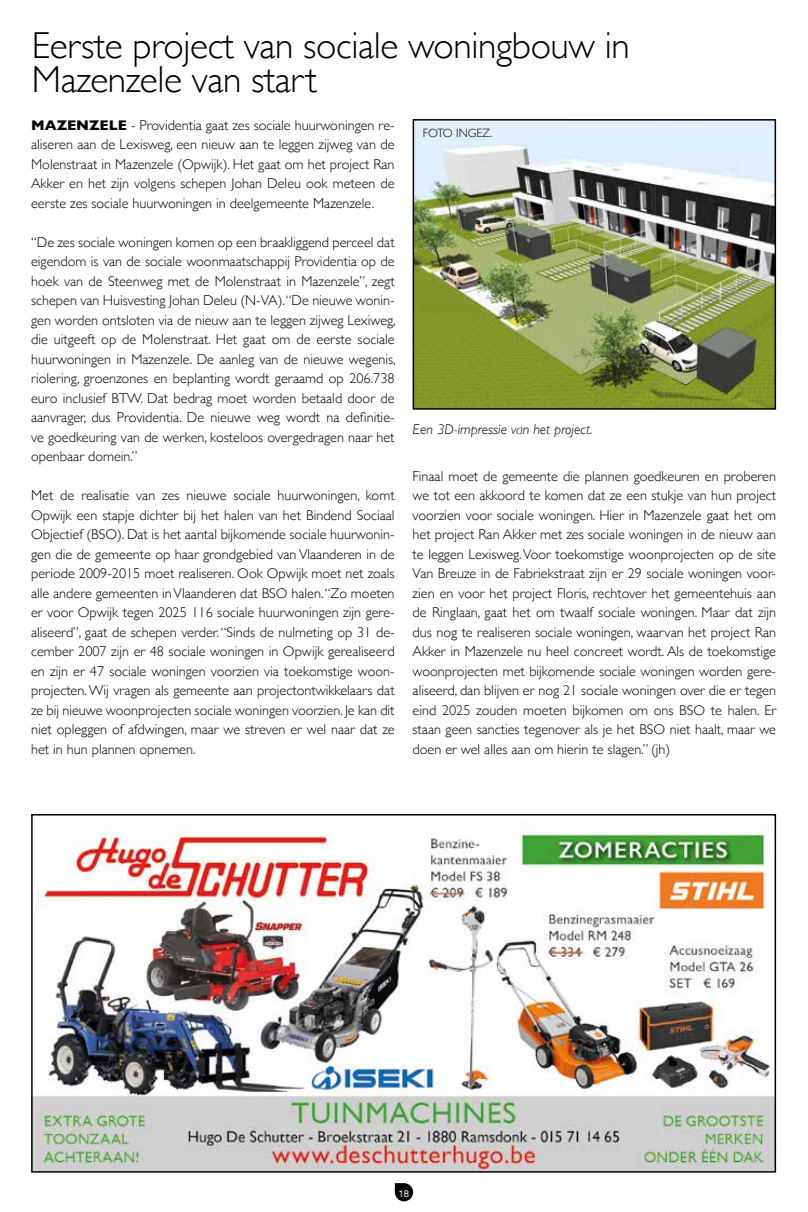
<style>
.page{position:relative;width:808px;height:1212px;background:#fff}
.page>*{position:absolute;margin:0;border:0;box-sizing:border-box;transform-origin:0 0}
.t1{font:300 37.5px/34.5px "Gill Sans";letter-spacing:-.01em;color:#000}
.t2{font:300 14.25px/19.5px "Gill Sans";color:#000;text-align:justify}
.t3{font:italic 300 14.25px "Gill Sans";color:#000}
.t4{font:300 12px "Gill Sans";color:#000}
.t5{font:9.6px "Helvetica Neue";color:#fff}
.s1{font-weight:700}
</style>
<div class="page">
<svg style="left:395px;top:1183px;width:18px;height:18px"></svg>
<img style="left:416px;top:122px;width:357px;height:285px">
<div style="left:413px;top:119px;width:363px;height:291px;border:2px solid #000"></div>
<img style="left:34px;top:822px;width:739px;height:347px">
<div style="left:31px;top:814px;width:745px;height:358px;border:2px solid #000"></div>
<h1 class="t1" style="left:32px;top:27px;width:599px">Eerste project van sociale woningbouw in<br>Mazenzele van start</h1>
<p class="t2" style="left:31px;top:115px;width:365px"><span class="s1">MAZENZELE</span> - Providentia gaat zes sociale huurwoningen re&shy;aliseren aan de Lexisweg, een nieuw aan te leggen zijweg van de Molenstraat in Mazenzele (Opwijk). Het gaat om het project Ran Akker en het zijn volgens schepen Johan Deleu ook meteen de eerste zes sociale huurwoningen in deelgemeente Mazenzele.</p>
<p class="t2" style="left:31px;top:232px;width:366px">“De zes sociale woningen komen op een braakliggend perceel dat eigendom is van de sociale woonmaatschappij Providentia op de hoek van de Steenweg met de Molenstraat in Mazenzele”, zegt schepen van Huisvesting Johan Deleu (N-VA).“De nieuwe wonin&shy;gen worden ontsloten via de nieuw aan te leggen zijweg Lexiweg, die uitgeeft op de Molenstraat. Het gaat om de eerste sociale huurwoningen in Mazenzele. De aanleg van de nieuwe wegenis, riolering, groenzones en beplanting wordt geraamd op 206.738 euro inclusief BTW. Dat bedrag moet worden betaald door de aanvrager, dus Providentia. De nieuwe weg wordt na definitie&shy;ve goedkeuring van de werken, kosteloos overgedragen naar het openbaar domein.”</p>
<p class="t2" style="left:31px;top:485px;width:365px">Met de realisatie van zes nieuwe sociale huurwoningen, komt Opwijk een stapje dichter bij het halen van het Bindend Sociaal Objectief (BSO). Dat is het aantal bijkomende sociale huurwonin&shy;gen die de gemeente op haar grondgebied van Vlaanderen in de periode 2009-2015 moet realiseren. Ook Opwijk moet net zoals alle andere gemeenten in Vlaanderen dat BSO halen. “Zo moeten er voor Opwijk tegen 2025 116 sociale huurwoningen zijn gere&shy;aliseerd”, gaat de schepen verder. “Sinds de nulmeting op 31 de&shy;cember 2007 zijn er 48 sociale woningen in Opwijk gerealiseerd en zijn er 47 sociale woningen voorzien via toekomstige woon&shy;projecten. Wij vragen als gemeente aan projectontwikkelaars dat ze bij nieuwe woonprojecten sociale woningen voorzien. Je kan dit niet opleggen of afdwingen, maar we streven er wel naar dat ze het in hun plannen opnemen.</p>
<p class="t4" style="left:423px;top:124px;width:71px">FOTO INGEZ.</p>
<p class="t3" style="left:413px;top:421px;width:181px">Een 3D-impressie van het project.</p>
<p class="t2" style="left:413px;top:465px;width:365px">Finaal moet de gemeente die plannen goedkeuren en proberen we tot een akkoord te komen dat ze een stukje van hun project voorzien voor sociale woningen. Hier in Mazenzele gaat het om het project Ran Akker met zes sociale woningen in de nieuw aan te leggen Lexisweg. Voor toekomstige woonprojecten op de site Van Breuze in de Fabriekstraat zijn er 29 sociale woningen voor&shy;zien en voor het project Floris, rechtover het gemeentehuis aan de Ringlaan, gaat het om twaalf sociale woningen. Maar dat zijn dus nog te realiseren sociale woningen, waarvan het project Ran Akker in Mazenzele nu heel concreet wordt. Als de toekomstige woonprojecten met bijkomende sociale woningen worden gere&shy;aliseerd, dan blijven er nog 21 sociale woningen over die er tegen eind 2025 zouden moeten bijkomen om ons BSO te halen. Er staan geen sancties tegenover als je het BSO niet haalt, maar we doen er wel alles aan om hierin te slagen.” (jh)</p>
<p class="t5" style="left:399px;top:1186px;width:12px">18</p>
</div>
